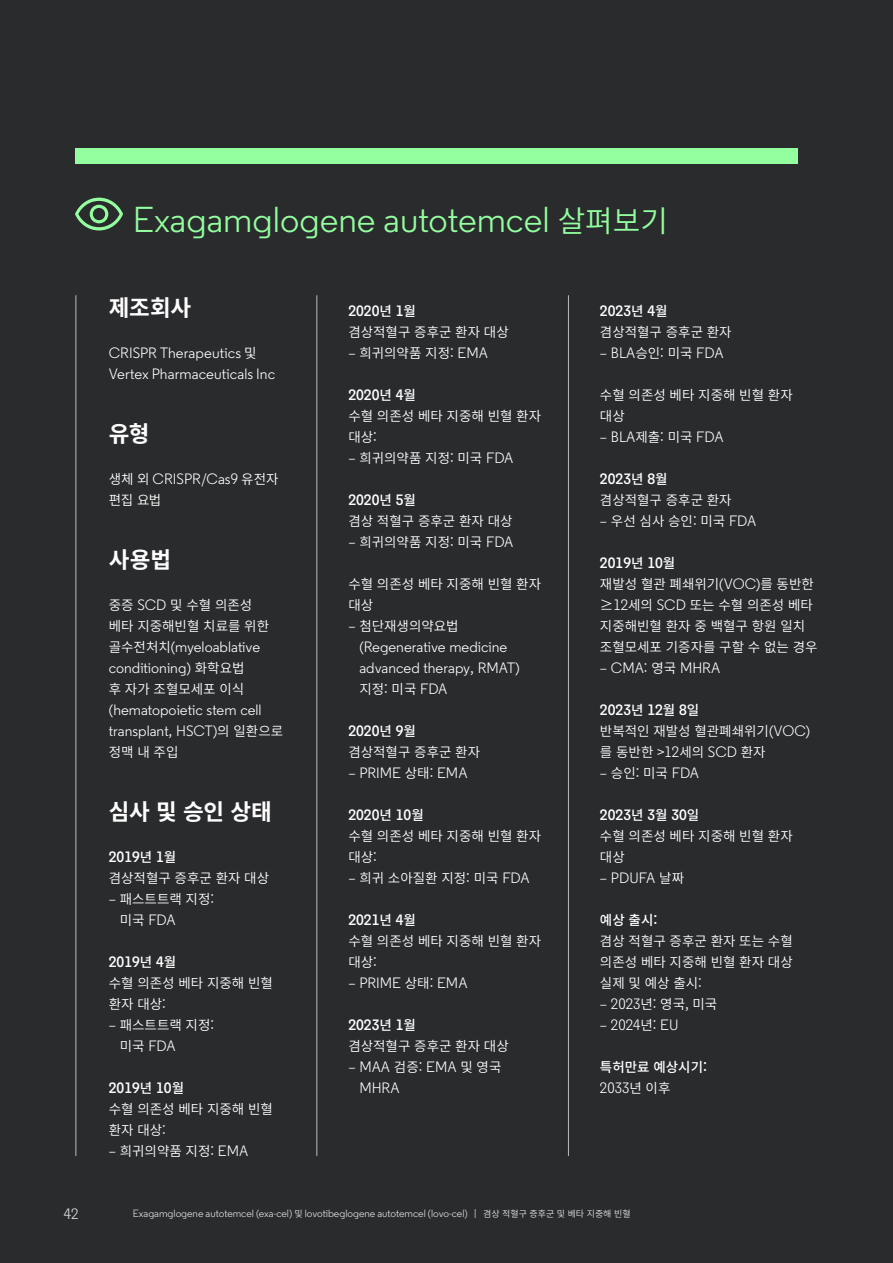
<style>
.page{position:relative;width:893px;height:1263px;background:#2a2b2d}
.page>*{position:absolute;margin:0;border:0;box-sizing:border-box;transform-origin:0 0}
.t1{font:36px "Regular Clarivate";color:#93ff9e}
.t2{font:700 22.5px "Source Han Sans KR";letter-spacing:-.01em;color:#fff}
.t3{font:15px/21px "Regular Clarivate";color:#fff}
.t4{font:600 15px "Regular Clarivate";color:#fff}
.t5{font:15px "Regular Clarivate";color:#dfe1e2}
.t6{font:13.5px/21px "Source Han Sans KR";color:#fff}
.t7{font:500 13.5px "Source Han Sans KR";color:#fff}
.t8{font:10.5px "Regular Clarivate";color:#dfe1e2}
.s1{font-family:"Source Han Sans KR";font-size:30px}
.s2{font-family:"Source Han Sans KR";font-size:13.5px}
.s3{font-family:"Regular Clarivate";font-size:15px}
.s4{font-family:"Source Han Sans KR";font-weight:500;font-size:13.5px}
.s5{font-family:"Source Han Sans KR";font-size:9px}
</style>
<div class="page">
<svg style="left:75px;top:198px;width:48px;height:32px"></svg>
<hr style="left:316px;top:295px;width:1px;height:861px;background:#babcbe">
<hr style="left:76px;top:295px;width:1px;height:861px;background:#babcbe">
<hr style="left:568px;top:295px;width:1px;height:861px;background:#babcbe">
<div style="left:75px;top:148px;width:723px;height:16px;background:#93ff9e"></div>
<h1 class="t1" style="left:133px;top:197px;width:537px">Exagamglogene autotemcel <span class="s1">살펴보기</span></h1>
<h2 class="t2" style="left:109px;top:295px;width:84px">제조회사</h2>
<p class="t3" style="left:109px;top:342px;width:168px">CRISPR Therapeutics <span class="s2">및<br></span>Vertex Pharmaceuticals Inc</p>
<h2 class="t2" style="left:109px;top:421px;width:42px">유형</h2>
<p class="t3" style="left:109px;top:468px;width:171px"><span class="s2">생체 외</span> CRISPR<span class="s2">/</span>Cas9 <span class="s2">유전자</span></p>
<p class="t6" style="left:109px;top:490px;width:54px">편집 요법</p>
<h2 class="t2" style="left:109px;top:547px;width:64px">사용법</h2>
<p class="t6" style="left:109px;top:595px;width:162px">중증 <span class="s3">SCD</span> 및 수혈 의존성 베타 지중해빈혈 치료를 위한</p>
<p class="t3" style="left:109px;top:636px;width:153px"><span class="s2">골수전처치</span>(myeloablative conditioning) <span class="s2">화학요법</span></p>
<p class="t6" style="left:109px;top:679px;width:137px">후 자가 조혈모세포 이식</p>
<p class="t3" style="left:109px;top:699px;width:176px">(hematopoietic stem cell transplant<span class="s2">,</span> HSCT)<span class="s2">의 일환으로</span></p>
<p class="t6" style="left:109px;top:742px;width:71px">정맥 내 주입</p>
<h2 class="t2" style="left:109px;top:799px;width:165px">심사 및 승인 상태</h2>
<p class="t4" style="left:109px;top:847px;width:69px">2019<span class="s4">년</span> 1<span class="s4">월</span></p>
<p class="t6" style="left:109px;top:868px;width:162px">겸상적혈구 증후군 환자 대상</p>
<p class="t6" style="left:109px;top:889px;width:107px">– 패스트트랙 지정:</p>
<p class="t3" style="left:120px;top:909px;width:57px"><span class="s2">미국</span> FDA</p>
<p class="t4" style="left:109px;top:952px;width:69px">2019<span class="s4">년</span> 4<span class="s4">월</span></p>
<p class="t6" style="left:109px;top:973px;width:166px">수혈 의존성 베타 지중해 빈혈 환자 대상:</p>
<p class="t6" style="left:109px;top:1015px;width:107px">– 패스트트랙 지정:</p>
<p class="t3" style="left:120px;top:1035px;width:57px"><span class="s2">미국</span> FDA</p>
<p class="t4" style="left:109px;top:1078px;width:77px">2019<span class="s4">년</span> 10<span class="s4">월</span></p>
<p class="t6" style="left:109px;top:1099px;width:166px">수혈 의존성 베타 지중해 빈혈 환자 대상:</p>
<p class="t6" style="left:109px;top:1141px;width:141px">– 희귀의약품 지정: <span class="s3">EMA</span></p>
<p class="t4" style="left:348px;top:301px;width:69px">2020<span class="s4">년</span> 1<span class="s4">월</span></p>
<p class="t6" style="left:348px;top:322px;width:162px">겸상적혈구 증후군 환자 대상</p>
<p class="t6" style="left:348px;top:343px;width:141px">– 희귀의약품 지정: <span class="s3">EMA</span></p>
<p class="t4" style="left:348px;top:385px;width:69px">2020<span class="s4">년</span> 4<span class="s4">월</span></p>
<p class="t6" style="left:348px;top:406px;width:194px">수혈 의존성 베타 지중해 빈혈 환자 대상:</p>
<p class="t6" style="left:348px;top:448px;width:167px">– 희귀의약품 지정: 미국 <span class="s3">FDA</span></p>
<p class="t4" style="left:348px;top:490px;width:69px">2020<span class="s4">년</span> 5<span class="s4">월</span></p>
<p class="t6" style="left:348px;top:511px;width:166px">겸상 적혈구 증후군 환자 대상</p>
<p class="t6" style="left:348px;top:532px;width:167px">– 희귀의약품 지정: 미국 <span class="s3">FDA</span></p>
<p class="t6" style="left:348px;top:574px;width:194px">수혈 의존성 베타 지중해 빈혈 환자 대상</p>
<p class="t6" style="left:348px;top:616px;width:112px">– 첨단재생의약요법</p>
<p class="t3" style="left:359px;top:636px;width:162px">(Regenerative medicine advanced therapy<span class="s2">,</span> RMAT)</p>
<p class="t6" style="left:359px;top:679px;width:90px">지정: 미국 <span class="s3">FDA</span></p>
<p class="t4" style="left:348px;top:721px;width:69px">2020<span class="s4">년</span> 9<span class="s4">월</span></p>
<p class="t6" style="left:348px;top:742px;width:133px">겸상적혈구 증후군 환자</p>
<p class="t3" style="left:348px;top:762px;width:121px"><span class="s2">–</span> PRIME <span class="s2">상태:</span> EMA</p>
<p class="t4" style="left:348px;top:805px;width:77px">2020<span class="s4">년</span> 10<span class="s4">월</span></p>
<p class="t6" style="left:348px;top:826px;width:194px">수혈 의존성 베타 지중해 빈혈 환자 대상:</p>
<p class="t6" style="left:348px;top:868px;width:183px">– 희귀 소아질환 지정: 미국 <span class="s3">FDA</span></p>
<p class="t4" style="left:348px;top:910px;width:69px">2021<span class="s4">년</span> 4<span class="s4">월</span></p>
<p class="t6" style="left:348px;top:931px;width:194px">수혈 의존성 베타 지중해 빈혈 환자 대상:</p>
<p class="t3" style="left:348px;top:972px;width:121px"><span class="s2">–</span> PRIME <span class="s2">상태:</span> EMA</p>
<p class="t4" style="left:348px;top:1015px;width:69px">2023<span class="s4">년</span> 1<span class="s4">월</span></p>
<p class="t6" style="left:348px;top:1036px;width:162px">겸상적혈구 증후군 환자 대상</p>
<p class="t6" style="left:348px;top:1057px;width:155px">– <span class="s3">MAA</span> 검증: <span class="s3">EMA</span> 및 영국</p>
<p class="t3" style="left:359px;top:1077px;width:42px">MHRA</p>
<p class="t4" style="left:600px;top:301px;width:69px">2023<span class="s4">년</span> 4<span class="s4">월</span></p>
<p class="t6" style="left:600px;top:322px;width:133px">겸상적혈구 증후군 환자</p>
<p class="t6" style="left:600px;top:343px;width:125px">– <span class="s3">BLA</span>승인: 미국 <span class="s3">FDA</span></p>
<p class="t6" style="left:600px;top:385px;width:194px">수혈 의존성 베타 지중해 빈혈 환자 대상</p>
<p class="t6" style="left:600px;top:427px;width:125px">– <span class="s3">BLA</span>제출: 미국 <span class="s3">FDA</span></p>
<p class="t4" style="left:600px;top:469px;width:69px">2023<span class="s4">년</span> 8<span class="s4">월</span></p>
<p class="t6" style="left:600px;top:490px;width:133px">겸상적혈구 증후군 환자</p>
<p class="t6" style="left:600px;top:511px;width:158px">– 우선 심사 승인: 미국 <span class="s3">FDA</span></p>
<p class="t4" style="left:600px;top:553px;width:77px">2019<span class="s4">년</span> 10<span class="s4">월</span></p>
<p class="t6" style="left:600px;top:574px;width:219px">재발성 혈관 폐쇄위기<span class="s3">(VOC)</span>를 동반한 ≥<span class="s3">12</span>세의 <span class="s3">SCD</span> 또는 수혈 의존성 베타 지중해빈혈 환자 중 백혈구 항원 일치 조혈모세포 기증자를 구할 수 없는 경우</p>
<p class="t3" style="left:600px;top:657px;width:122px"><span class="s2">–</span> CMA<span class="s2">: 영국</span> MHRA</p>
<p class="t4" style="left:600px;top:700px;width:101px">2023<span class="s4">년</span> 12<span class="s4">월</span> 8<span class="s4">일</span></p>
<p class="t6" style="left:600px;top:721px;width:212px">반복적인 재발성 혈관폐쇄위기<span class="s3">(VOC) </span>를 동반한 &gt;<span class="s3">12</span>세의 <span class="s3">SCD</span> 환자</p>
<p class="t6" style="left:600px;top:763px;width:101px">– 승인: 미국 <span class="s3">FDA</span></p>
<p class="t4" style="left:600px;top:805px;width:101px">2023<span class="s4">년</span> 3<span class="s4">월</span> 30<span class="s4">일</span></p>
<p class="t6" style="left:600px;top:826px;width:194px">수혈 의존성 베타 지중해 빈혈 환자 대상</p>
<p class="t3" style="left:600px;top:867px;width:86px"><span class="s2">–</span> PDUFA <span class="s2">날짜</span></p>
<p class="t7" style="left:600px;top:912px;width:59px">예상 출시:</p>
<p class="t6" style="left:600px;top:931px;width:194px;text-align:justify">겸상 적혈구 증후군 환자 또는 수혈 의존성 베타 지중해 빈혈 환자 대상 실제 및 예상 출시:</p>
<p class="t6" style="left:600px;top:994px;width:119px">– <span class="s3">2023</span>년: 영국, 미국</p>
<p class="t3" style="left:600px;top:1014px;width:80px"><span class="s2">–</span> 2024<span class="s2">년:</span> EU</p>
<p class="t7" style="left:600px;top:1059px;width:109px">특허만료 예상시기:</p>
<p class="t3" style="left:600px;top:1077px;width:72px">2033<span class="s2">년 이후</span></p>
<p class="t5" style="left:64px;top:1204px;width:16px">42</p>
<p class="t8" style="left:133px;top:1207px;width:499px">Exagamglogene autotemcel (exa-cel) <span class="s5">및</span> lovotibeglogene autotemcel (lovo-cel) | <span class="s5">겸상 적혈구 증후군 및 베타 지중해 빈혈</span></p>
</div>
